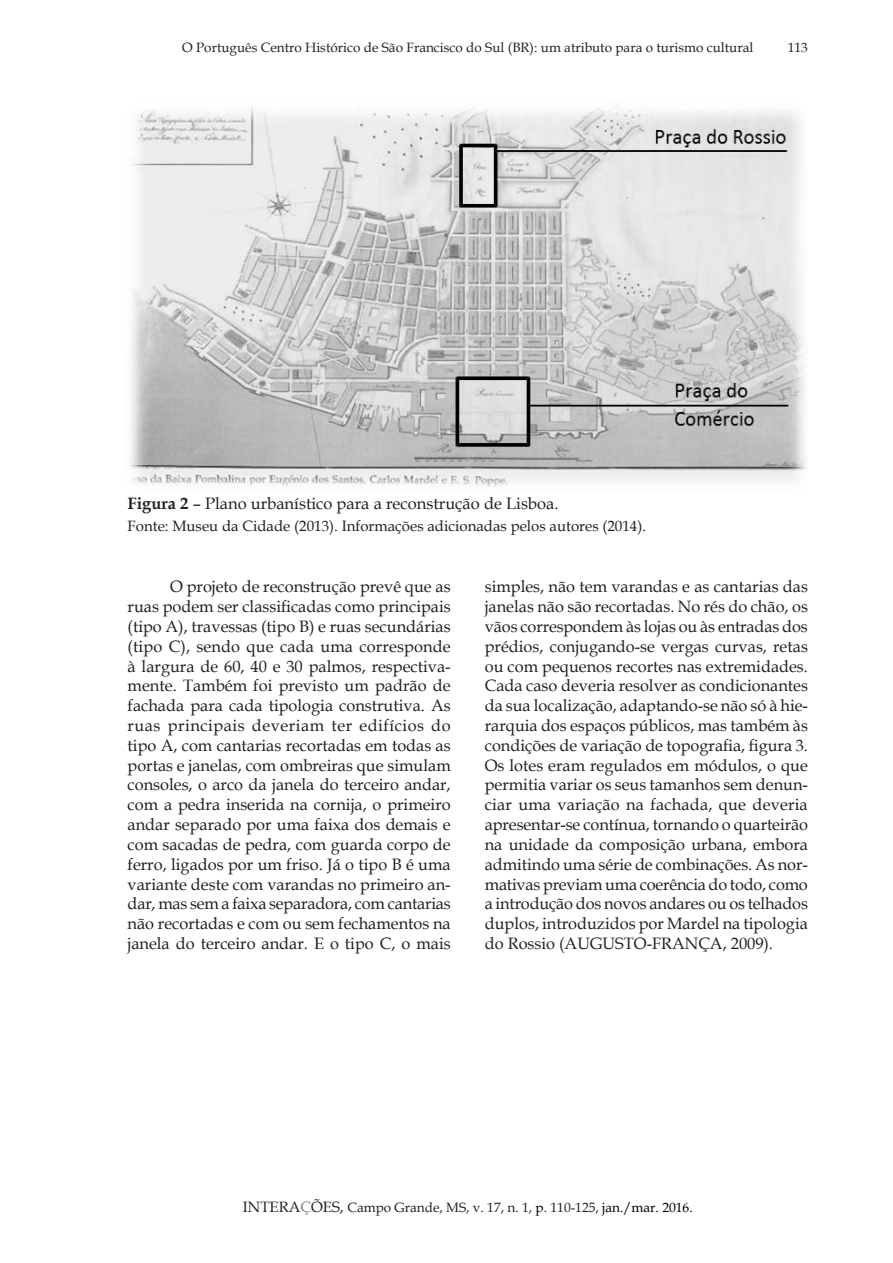
<style>
.page{position:relative;width:893px;height:1263px;background:#fff}
.page>*{position:absolute;margin:0;border:0;box-sizing:border-box;transform-origin:0 0}
.t1{font:16.5px/19.8px "Book Antiqua";color:#231f20;text-align:justify}
.t2{font:15px "Book Antiqua";color:#231f20}
.t3{font:13.5px "Book Antiqua";color:#231f20}
.s1{font-weight:700}
.s2{font-size:15px}
.s3{font-size:15px;color:#808285}
.s4{color:#000}
</style>
<div class="page">
<img style="left:129px;top:106px;width:678px;height:382px">
<p class="t3" style="left:182px;top:38px;width:573px">O Português Centro Histórico de São Francisco do Sul (BR): um atributo para o turismo cultural</p>
<p class="t3" style="left:788px;top:38px;width:22px">113</p>
<p class="t1" style="left:128px;top:493px;width:432px"><span class="s1">Figura 2</span> – Plano urbanístico para a reconstrução de Lisboa.</p>
<p class="t2" style="left:128px;top:516px;width:520px">Fonte: Museu da Cidade (2013). Informações adicionadas pelos autores (2014).</p>
<p class="t1" style="left:128px;top:577px;width:325px;text-indent:43px">O projeto de reconstrução prevê que as ruas podem ser classificadas como principais (tipo A), travessas (tipo B) e ruas secundárias (tipo C), sendo que cada uma corresponde à largura de 60, 40 e 30 palmos, respectiva&shy;mente. Também foi previsto um padrão de fachada para cada tipologia construtiva. As ruas principais deveriam ter edifícios do tipo A, com cantarias recortadas em todas as portas e janelas, com ombreiras que simulam consoles, o arco da janela do terceiro andar, com a pedra inserida na cornija, o primeiro andar separado por uma faixa dos demais e com sacadas de pedra, com guarda corpo de ferro, ligados por um friso. Já o tipo B é uma variante deste com varandas no primeiro an&shy;dar, mas sem a faixa separadora, com cantarias não recortadas e com ou sem fechamentos na janela do terceiro andar. E o tipo C, o mais</p>
<p class="t1" style="left:485px;top:577px;width:325px">simples, não tem varandas e as cantarias das janelas não são recortadas. No rés do chão, os vãos correspondem às lojas ou às entradas dos prédios, conjugando-se vergas curvas, retas ou com pequenos recortes nas extremidades.<br>Cada caso deveria resolver as condicionantes da sua localização, adaptando-se não só à hie&shy;rarquia dos espaços públicos, mas também às condições de variação de topografia, figura 3.<br>Os lotes eram regulados em módulos, o que permitia variar os seus tamanhos sem denun&shy;ciar uma variação na fachada, que deveria apresentar-se contínua, tornando o quarteirão na unidade da composição urbana, embora admitindo uma série de combinações. As nor&shy;mativas previam uma coerência do todo, como a introdução dos novos andares ou os telhados duplos, introduzidos por Mardel na tipologia do Rossio (AUGUSTO-FRANÇA, 2009).</p>
<p class="t3" style="left:243px;top:1198px;width:451px"><span class="s2">INTERA</span><span class="s3">Ç</span><span class="s2">ÕES,</span> Campo Grande, MS, v. 17, n. 1, <span class="s4">p</span>. 110-125, <span class="s4">jan./mar. 2016.</span></p>
</div>
